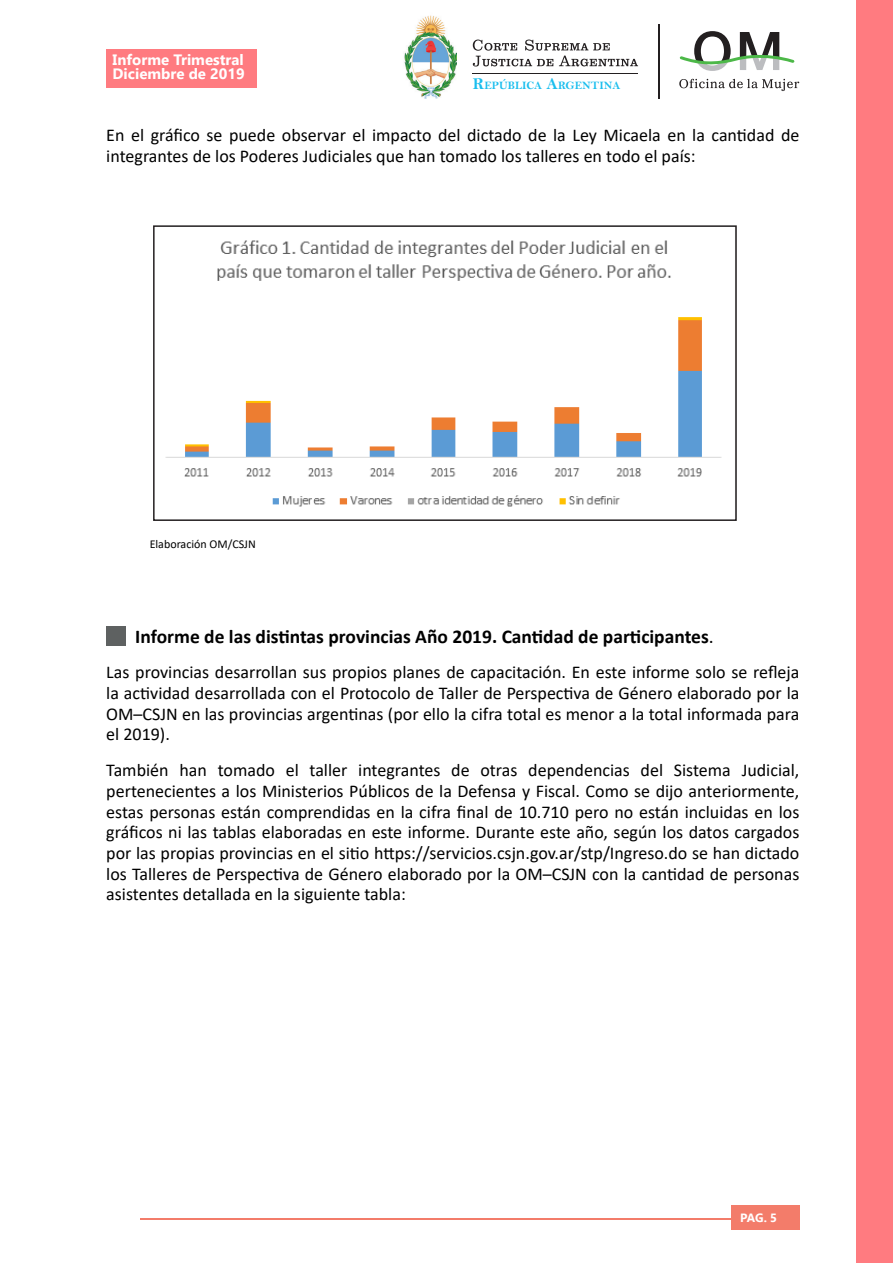
<style>
.page{position:relative;width:893px;height:1263px;background:#fff}
.page>*{position:absolute;margin:0;border:0;box-sizing:border-box;transform-origin:0 0}
.t1{font:700 19.5px "Calibri";color:#000}
.t2{font:18px/20.7px "Calibri";color:#000;text-align:justify}
.t3{font:700 15px/13.5px "Gadugi";color:#fff}
.t4{font:12px "Calibri";color:#000}
.t5{font:700 12px "Gadugi";color:#fff}
.t6{font:11.4px "Bell MT Bold";color:#1abeee}
.s1{font-size:16.5px}
.s2{font-weight:400}
</style>
<div class="page">
<hr style="left:140px;top:1218px;width:605px;height:2px;background:#f37c6a">
<div style="left:732px;top:1205px;width:68px;height:25px;background:#f37c6a"></div>
<hr style="left:0;top:0;width:1px;height:1263px;background:#ff7b80">
<div style="left:857px;top:0;width:36px;height:1263px;background:#ff7b80"></div>
<svg style="left:679px;top:79px;width:120px;height:12px"></svg>
<svg style="left:680px;top:31px;width:115px;height:40px"></svg>
<img style="left:404px;top:15px;width:52px;height:83px">
<svg style="left:473px;top:40px;width:165px;height:27px"></svg>
<hr style="left:473px;top:73px;width:165px;height:1px;background:#231f20">
<hr style="left:658px;top:24px;width:1px;height:75px;background:#231f20">
<div style="left:106px;top:49px;width:151px;height:38px;background:#ff7b80"></div>
<img style="left:165px;top:240px;width:557px;height:267px">
<div style="left:153px;top:225px;width:584px;height:296px;border:2px solid #231f20"></div>
<div style="left:106px;top:626px;width:20px;height:20px;background:#5e6161"></div>
<p class="t3" style="left:113px;top:53px;width:134px">Informe Trimestral<br>Diciembre de 2019</p>
<p class="t6" style="left:473px;top:79px;width:149px"><span class="s1">R</span>EPÚBLICA <span class="s1">A</span>RGENTINA</p>
<p class="t2" style="left:106px;top:124px;width:695px">En el gráfico se puede observar el impacto del dictado de la Ley Micaela en la cantidad de integrantes de los Poderes Judiciales que han tomado los talleres en todo el país:</p>
<p class="t4" style="left:150px;top:535px;width:108px">Elaboración OM/CSJN</p>
<p class="t1" style="left:135px;top:622px;width:580px">Informe de las distintas provincias Año 2019. Cantidad de participantes<span class="s2">.</span></p>
<p class="t2" style="left:106px;top:662px;width:695px">Las provincias desarrollan sus propios planes de capacitación. En este informe solo se refleja la actividad desarrollada con el Protocolo de Taller de Perspectiva de Género elaborado por la OM–CSJN en las provincias argentinas (por ello la cifra total es menor a la total informada para el 2019).</p>
<p class="t2" style="left:106px;top:759px;width:695px">También han tomado el taller integrantes de otras dependencias del Sistema Judicial, pertenecientes a los Ministerios Públicos de la Defensa y Fiscal. Como se dijo anteriormente, estas personas están comprendidas en la cifra final de 10.710 pero no están incluidas en los gráficos ni las tablas elaboradas en este informe. Durante este año, según los datos cargados por las propias provincias en el sitio https://servicios.csjn.gov.ar/stp/Ingreso.do se han dictado los Talleres de Perspectiva de Género elaborado por la OM–CSJN con la cantidad de personas asistentes detallada en la siguiente tabla:</p>
<p class="t5" style="left:740px;top:1210px;width:38px">PAG. 5</p>
</div>
